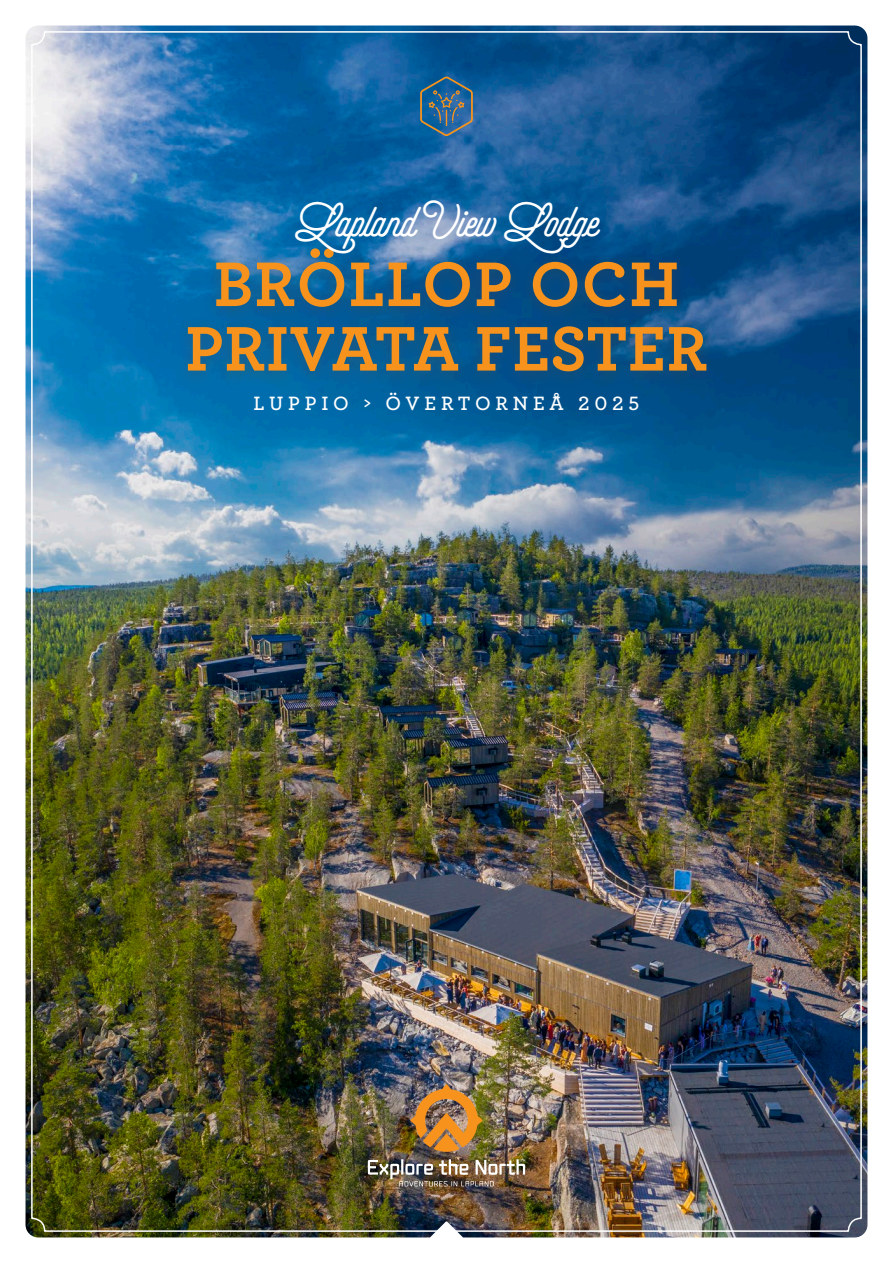
<style>
.page{position:relative;width:893px;height:1263px;background:#fff}
.page>*{position:absolute;margin:0;border:0;box-sizing:border-box;transform-origin:0 0}
.t1{font:700 66px "Archer";letter-spacing:.01em;color:#f7931d}
.t2{font:900 48px "Selfie";color:#fff}
.t3{font:600 20.25px "Archer";letter-spacing:.24em;color:#fff}
</style>
<div class="page">
<img style="left:26px;top:26px;width:841px;height:1211px">
<img style="left:410px;top:1084px;width:73px;height:68px">
<img style="left:368px;top:1159px;width:157px;height:27px">
<svg style="left:420px;top:77px;width:53px;height:59px;background:#3a6a8b"></svg>
<div style="left:175px;top:238px;width:545px;height:150px;background:#6c4532;opacity:.3"></div>
<svg style="left:430px;top:1221px;width:33px;height:17px"></svg>
<p class="t2" style="left:295px;top:191px;width:305px">Lapland View Lodge</p>
<p class="t1" style="left:214px;top:232px;width:467px">BRÖLLOP OCH</p>
<p class="t1" style="left:185px;top:296px;width:524px">PRIVATA FESTER</p>
<p class="t3" style="left:254px;top:388px;width:387px">LUPPIO &gt; ÖVERTORNEÅ 2025</p>
</div>
